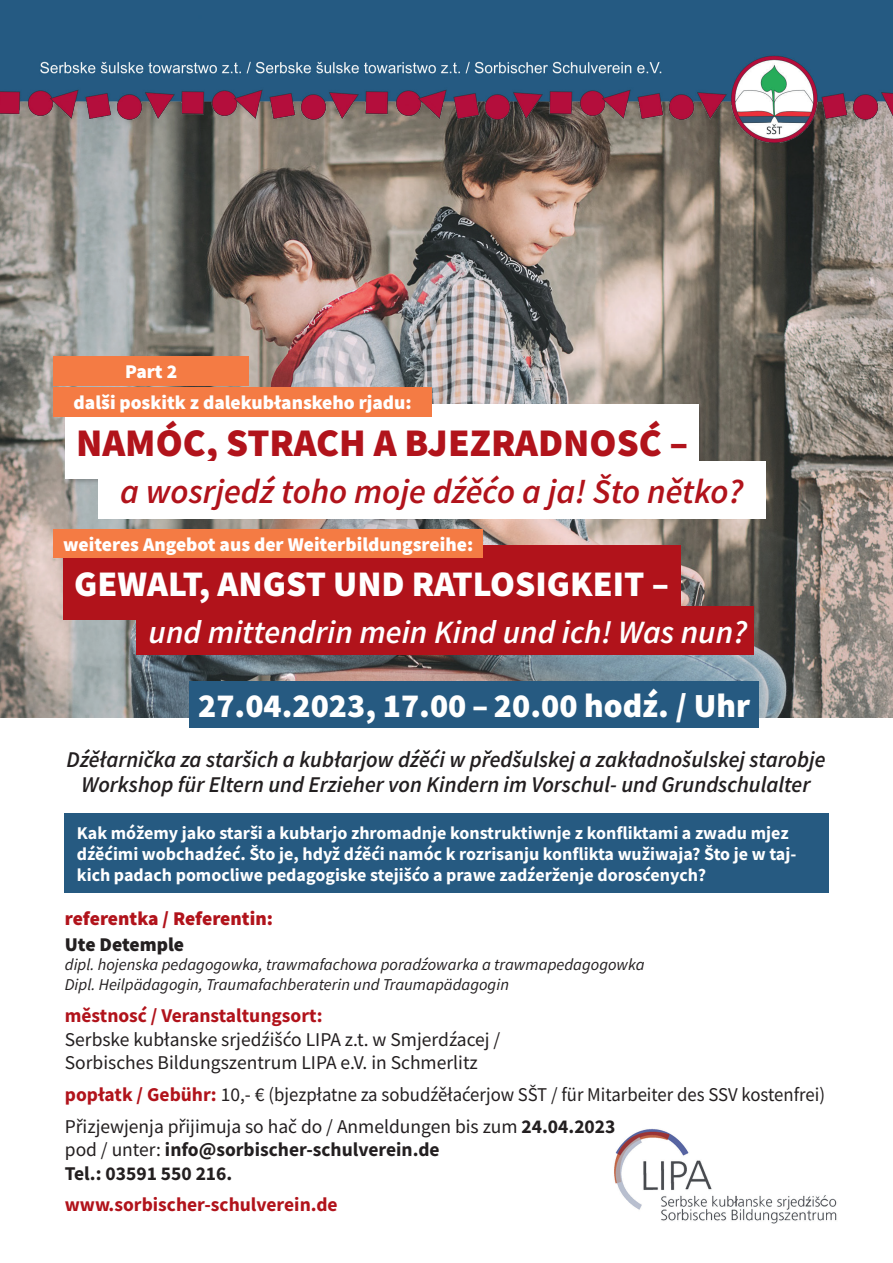
<style>
.page{position:relative;width:893px;height:1263px;background:#fff}
.page>*{position:absolute;margin:0;border:0;box-sizing:border-box;transform-origin:0 0}
.t1{font:900 39.15px "Source Sans Pro";color:#b1131b}
.t2{font:900 36px "Source Sans Pro";color:#fff}
.t3{font:italic 600 34.5px "Source Sans Pro";color:#b1131b}
.t4{font:900 33.75px "Source Sans Pro";color:#fff}
.t5{font:italic 600 32.55px "Source Sans Pro";color:#fff}
.t6{font:italic 600 22.5px/24.3px "Source Sans Pro";color:#231f20;text-align:center}
.t7{font:19.5px/23.4px "Source Sans Pro";color:#231f20}
.t8{font:900 19.5px "Source Sans Pro";color:#fff}
.t9{font:700 19.5px/23.4px "Source Sans Pro";color:#231f20}
.t10{font:700 19.5px "Source Sans Pro";color:#b1131b}
.t11{font:900 19.5px "Source Sans Pro";letter-spacing:-.005em;color:#b1131b}
.t12{font:900 19.5px "Source Sans Pro";color:#231f20}
.t13{font:700 18px/21px "Source Sans Pro";color:#fff}
.t14{font:italic 16.5px/19.8px "Source Sans Pro";color:#231f20}
.s1{font-weight:700;color:#b1131b}
.s2{font-weight:700}
.s3{font-weight:400}
</style>
<div class="page">
<img style="left:0;top:151px;width:893px;height:567px">
<div style="left:189px;top:681px;width:570px;height:46px;background:#265a81"></div>
<div style="left:0;top:0;width:893px;height:151px;background:#231f20;opacity:.25"></div>
<img style="left:0;top:0;width:893px;height:143px">
<img style="left:614px;top:1128px;width:223px;height:96px">
<div style="left:64px;top:402px;width:643px;height:84px;background:#231f20;opacity:.3"></div>
<div style="left:65px;top:404px;width:634px;height:74px;background:#fff"></div>
<div style="left:63px;top:546px;width:617px;height:74px;background:#b1131b"></div>
<div style="left:98px;top:461px;width:667px;height:58px;background:#fff"></div>
<div style="left:64px;top:813px;width:765px;height:80px;background:#265a81"></div>
<div style="left:53px;top:529px;width:430px;height:29px;background:#f47b44"></div>
<div style="left:53px;top:387px;width:379px;height:30px;background:#f47b44"></div>
<div style="left:136px;top:606px;width:617px;height:49px;background:#b1131b"></div>
<div style="left:53px;top:356px;width:196px;height:30px;background:#f47b44"></div>
<p class="t8" style="left:125px;top:358px;width:54px">Part 2</p>
<p class="t8" style="left:74px;top:389px;width:340px">dalši poskitk z dalekubłanskeho rjadu:</p>
<h1 class="t1" style="left:76px;top:416px;width:614px">NAMÓC, STRACH A BJEZRADNOSĆ –</h1>
<h3 class="t3" style="left:120px;top:469px;width:625px">a wosrjedź toho moje dźěćo a ja! Što nětko?</h3>
<p class="t8" style="left:63px;top:531px;width:412px">weiteres Angebot aus der Weiterbildungsreihe:</p>
<h2 class="t2" style="left:74px;top:559px;width:596px">GEWALT, ANGST UND RATLOSIGKEIT –</h2>
<h3 class="t5" style="left:149px;top:610px;width:600px">und mittendrin mein Kind und ich! Was nun?</h3>
<h3 class="t4" style="left:198px;top:682px;width:553px">27.04.2023, 17.00 – 20.00 hodź. / Uhr</h3>
<p class="t6" style="left:66px;top:747px;width:761px">Dźěłarnička za staršich a kubłarjow dźěći w předšulskej a zakładnošulskej starobje<br>Workshop für Eltern und Erzieher von Kindern im Vorschul- und Grundschulalter</p>
<p class="t13" style="left:77px;top:822px;width:721px">Kak móžemy jako starši a kubłarjo zhromadnje konstruktiwnje z konfliktami a zwadu mjez dźěćimi wobchadźeć. Što je, hdyž dźěći namóc k rozrisanju konflikta wužiwaja? Što je w taj&shy;kich padach pomocliwe pedagogiske stejišćo a prawe zadźerženje dorosćenych?</p>
<p class="t11" style="left:65px;top:905px;width:210px">referentka / Referentin:</p>
<p class="t12" style="left:65px;top:931px;width:121px">Ute Detemple</p>
<p class="t14" style="left:65px;top:955px;width:581px">dipl. hojenska pedagogowka, trawmafachowa poradźowarka a trawmapedagogowka<br>Dipl. Heilpädagogin, Traumafachberaterin und Traumapädagogin</p>
<p class="t10" style="left:65px;top:1002px;width:259px">městnosć / Veranstaltungsort:</p>
<p class="t7" style="left:65px;top:1027px;width:437px">Serbske kubłanske srjedźišćo LIPA z.t. w Smjerdźacej /<br>Sorbisches Bildungszentrum LIPA e.V. in Schmerlitz</p>
<p class="t7" style="left:65px;top:1078px;width:762px;line-height:32px"><span class="s1">popłatk / Gebühr:</span> 10,- € (bjezpłatne za sobudźěłaćerjow SŠT / für Mitarbeiter des SSV kostenfrei)<br>Přizjewjenja přijimuja so hač do / Anmeldungen bis zum <span class="s2">24.04.2023</span></p>
<p class="t9" style="left:65px;top:1138px;width:376px"><span class="s3">pod / unter:</span> info@sorbischer-schulverein.de<br>Tel.: 03591 550 216.</p>
<p class="t10" style="left:65px;top:1192px;width:274px">www.sorbischer-schulverein.de</p>
</div>
